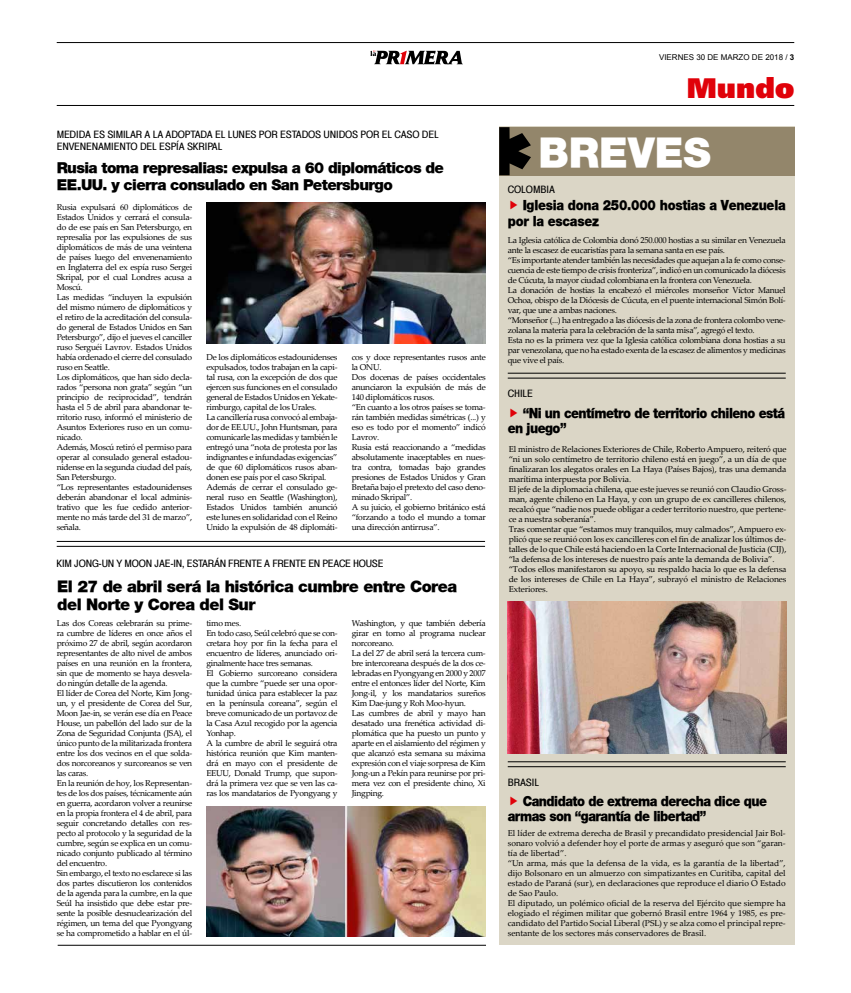
<style>
.page{position:relative;width:851px;height:993px;background:#fff}
.page>*{position:absolute;margin:0;border:0;box-sizing:border-box;transform-origin:0 0}
.t1{font:900 41px "Helvetica Neue";color:#fff}
.t2{font:900 28px "Frutiger";color:#e00109}
.t3{font:900 16px/18px "Helvetica Neue";letter-spacing:-.03em;color:#000}
.t4{font:900 15px/17px "Helvetica Neue";letter-spacing:-.04em;color:#000}
.t5{font:900 14px/15px "Helvetica Neue";letter-spacing:-.04em;color:#000;scale:.9 1}
.t6{font:900 14px/16px "Helvetica Neue";letter-spacing:-.02em;color:#000;scale:.9 1}
.t7{font:10px/12px "Helv Condensed";letter-spacing:-.01em;color:#000}
.t8{font:8.5px/10px "Palatino Linotype";letter-spacing:-.03em;color:#000}
.t9{font:8.5px/10px "Palatino Linotype";letter-spacing:-.01em;color:#000}
.t10{font:8.5px/10px "Palatino Linotype";color:#000}
.t11{font:8px "Arial";color:#000}
.s1{font-weight:700}
</style>
<div class="page">
<svg style="left:370px;top:51px;width:93px;height:13px"></svg>
<hr style="left:57px;top:42px;width:737px;height:1px;background:#000">
<hr style="left:57px;top:105px;width:737px;height:1px;background:#000">
<div style="left:499px;top:126px;width:295px;height:818px;background:#dbd6c6"></div>
<hr style="left:58px;top:944px;width:428px;height:1px;background:#000">
<hr style="left:507px;top:373px;width:278px;height:1px;background:#000">
<hr style="left:507px;top:378px;width:278px;height:1px;background:#000">
<hr style="left:507px;top:761px;width:278px;height:1px;background:#000">
<hr style="left:507px;top:766px;width:278px;height:1px;background:#000">
<hr style="left:57px;top:541px;width:428px;height:1px;background:#000">
<hr style="left:57px;top:546px;width:428px;height:1px;background:#000">
<div style="left:499px;top:127px;width:295px;height:48px;background:#93866b"></div>
<svg style="left:499px;top:127px;width:32px;height:48px"></svg>
<img style="left:507px;top:601px;width:279px;height:152px">
<img style="left:206px;top:806px;width:279px;height:129px">
<img style="left:206px;top:203px;width:279px;height:140px">
<p class="t7" style="left:57px;top:128px;width:383px">MEDIDA ES SIMILAR A LA ADOPTADA EL LUNES POR ESTADOS UNIDOS POR EL CASO DEL<br>ENVENENAMIENTO DEL ESPÍA SKRIPAL</p>
<h3 class="t4" style="left:57px;top:159px;width:389px">Rusia toma represalias: expulsa a 60 diplomáticos de<br>EE.UU. y cierra consulado en San Petersburgo</h3>
<p class="t8" style="left:57px;top:201px;width:137px">Rusia expulsará 60 diplomáticos de Estados Unidos y cerrará el consula&shy;do de ese país en San Petersburgo, en represalia por las expulsiones de sus diplomáticos de más de una veintena de países luego del envenenamiento en Inglaterra del ex espía ruso Sergei Skripal, por el cual Londres acusa a Moscú.<br>Las medidas “incluyen la expulsión del mismo número de diplomáticos y el retiro de la acreditación del consula&shy;do general de Estados Unidos en San Petersburgo”, dijo el jueves el canciller ruso Serguéi Lavrov. Estados Unidos había ordenado el cierre del consulado ruso en Seattle.<br>Los diplomáticos, que han sido decla&shy;rados “persona non grata” según “un principio de reciprocidad”, tendrán hasta el 5 de abril para abandonar te&shy;rritorio ruso, informó el ministerio de Asuntos Exteriores ruso en un comu&shy;nicado.<br>Además, Moscú retiró el permiso para operar al consulado general estadou&shy;nidense en la segunda ciudad del país, San Petersburgo.<br>“Los representantes estadounidenses deberán abandonar el local adminis&shy;trativo que les fue cedido anterior&shy;mente no más tarde del 31 de marzo”, señala.</p>
<p class="t8" style="left:206px;top:351px;width:133px">De los diplomáticos estadounidenses expulsados, todos trabajan en la capi&shy;tal rusa, con la excepción de dos que ejercen sus funciones en el consulado general de Estados Unidos en Yekate&shy;rimburgo, capital de los Urales.<br>La cancillería rusa convocó al embaja&shy;dor de EE.UU., John Huntsman, para comunicarle las medidas y también le entregó una “nota de protesta por las indignantes e infundadas exigencias” de que 60 diplomáticos rusos aban&shy;donen ese país por el caso Skripal.<br>Además de cerrar el consulado ge&shy;neral ruso en Seattle (Washington), Estados Unidos también anunció este lunes en solidaridad con el Reino Unido la expulsión de 48 diplomáti-</p>
<p class="t8" style="left:351px;top:351px;width:135px">cos y doce representantes rusos ante la ONU.<br>Dos docenas de países occidentales anunciaron la expulsión de más de<br>140 diplomáticos rusos.<br>“En cuanto a los otros países se toma&shy;rán también medidas simétricas (...) y eso es todo por el momento” indicó<br>Lavrov.<br>Rusia está reaccionando a “medidas absolutamente inaceptables en nues&shy;tra contra, tomadas bajo grandes presiones de Estados Unidos y Gran<br>Bretaña bajo el pretexto del caso deno&shy;minado Skripal”.<br>A su juicio, el gobierno británico está “forzando a todo el mundo a tomar una dirección antirrusa”.</p>
<p class="t7" style="left:56px;top:557px;width:328px">KIM JONG-UN Y MOON JAE-IN, ESTARÁN FRENTE A FRENTE EN PEACE HOUSE</p>
<h3 class="t3" style="left:57px;top:577px;width:401px">El 27 de abril será la histórica cumbre entre Corea del Norte y Corea del Sur</h3>
<p class="t8" style="left:57px;top:617px;width:137px">Las dos Coreas celebrarán su prime&shy;ra cumbre de líderes en once años el próximo 27 de abril, según acordaron representantes de alto nivel de ambos países en una reunión en la frontera, sin que de momento se haya desvela&shy;do ningún detalle de la agenda.<br>El líder de Corea del Norte, Kim Jong&shy;un, y el presidente de Corea del Sur, Moon Jae-in, se verán ese día en Peace House, un pabellón del lado sur de la Zona de Seguridad Conjunta (JSA), el único punto de la militarizada frontera entre los dos vecinos en el que solda&shy;dos norcoreanos y surcoreanos se ven las caras.<br>En la reunión de hoy, los Representan&shy;tes de los dos países, técnicamente aún en guerra, acordaron volver a reunirse en la propia frontera el 4 de abril, para seguir concretando detalles con res&shy;pecto al protocolo y la seguridad de la cumbre, según se explica en un comu&shy;nicado conjunto publicado al término del encuentro.<br>Sin embargo, el texto no esclarece si las dos partes discutieron los contenidos de la agenda para la cumbre, en la que Seúl ha insistido que debe estar pre&shy;sente la posible desnuclearización del régimen, un tema del que Pyongyang se ha comprometido a hablar en el úl-</p>
<p class="t8" style="left:206px;top:617px;width:133px">timo mes.<br>En todo caso, Seúl celebró que se con&shy;cretara hoy por fin la fecha para el encuentro de líderes, anunciado ori&shy;ginalmente hace tres semanas.<br>El Gobierno surcoreano considera que la cumbre “puede ser una opor&shy;tunidad única para establecer la paz en la península coreana”, según el breve comunicado de un portavoz de la Casa Azul recogido por la agencia<br>Yonhap.<br>A la cumbre de abril le seguirá otra histórica reunión que Kim manten&shy;drá en mayo con el presidente de<br>EEUU, Donald Trump, que supon&shy;drá la primera vez que se ven las ca&shy;ras los mandatarios de Pyongyang y</p>
<p class="t8" style="left:351px;top:617px;width:135px">Washington, y que también debería girar en torno al programa nuclear norcoreano.<br>La del 27 de abril será la tercera cum&shy;bre intercoreana después de la dos ce&shy;lebradas en Pyongyang en 2000 y 2007 entre el entonces líder del Norte, Kim<br>Jong-il, y los mandatarios sureños<br>Kim Dae-jung y Roh Moo-hyun.<br>Las cumbres de abril y mayo han desatado una frenética actividad di&shy;plomática que ha puesto un punto y aparte en el aislamiento del régimen y que alcanzó esta semana su máxima expresión con el viaje sorpresa de Kim<br>Jong-un a Pekín para reunirse por pri&shy;mera vez con el presidente chino, Xi<br>Jingping.</p>
<p class="t11" style="left:659px;top:52px;width:137px">VIERNES 30 DE MARZO DE 2018 / <span class="s1">3</span></p>
<h2 class="t2" style="left:686px;top:71px;width:109px">Mundo</h2>
<h1 class="t1" style="left:538px;top:128px;width:174px">BREVES</h1>
<p class="t7" style="left:507px;top:183px;width:14px">COLOMBIA</p>
<h3 class="t6" style="left:507px;top:197px;width:310px;text-indent:15px">Iglesia dona 250.000 hostias a Venezuela por la escasez</h3>
<p class="t8" style="left:507px;top:235px;width:279px">La Iglesia católica de Colombia donó 250.000 hostias a su similar en Venezuela ante la escasez de eucaristías para la semana santa en ese país.<br>“Es importante atender también las necesidades que aquejan a la fe como conse&shy;cuencia de este tiempo de crisis fronteriza”, indicó en un comunicado la diócesis de Cúcuta, la mayor ciudad colombiana en la frontera con Venezuela.<br>La donación de hostias la encabezó el miércoles monseñor Víctor Manuel Ochoa, obispo de la Diócesis de Cúcuta, en el puente internacional Simón Bolí&shy;var, que une a ambas naciones.<br>“Monseñor (...) ha entregado a las diócesis de la zona de frontera colombo vene&shy;zolana la materia para la celebración de la santa misa”, agregó el texto.<br>Esta no es la primera vez que la Iglesia católica colombiana dona hostias a su par venezolana, que no ha estado exenta de la escasez de alimentos y medicinas que vive el país.</p>
<p class="t7" style="left:507px;top:387px;width:18px">CHILE</p>
<h3 class="t5" style="left:507px;top:405px;width:310px;text-indent:15px">“Ni un centímetro de territorio chileno está en juego”</h3>
<p class="t9" style="left:508px;top:444px;width:279px">El ministro de Relaciones Exteriores de Chile, Roberto Ampuero, reiteró que “ni un solo centímetro de territorio chileno está en juego”, a un día de que finalizaran los alegatos orales en La Haya (Países Bajos), tras una demanda marítima interpuesta por Bolivia.<br>El jefe de la diplomacia chilena, que este jueves se reunió con Claudio Gross&shy;man, agente chileno en La Haya, y con un grupo de ex cancilleres chilenos, recalcó que “nadie nos puede obligar a ceder territorio nuestro, que pertene&shy;ce a nuestra soberanía”.<br>Tras comentar que “estamos muy tranquilos, muy calmados”, Ampuero ex&shy;plicó que se reunió con los ex cancilleres con el fin de analizar los últimos de&shy;talles de lo que Chile está haciendo en la Corte Internacional de Justicia (CIJ), “la defensa de los intereses de nuestro país ante la demanda de Bolivia”. “Todos ellos manifestaron su apoyo, su respaldo hacia lo que es la defensa de los intereses de Chile en La Haya”, subrayó el ministro de Relaciones Exteriores.</p>
<p class="t7" style="left:507px;top:775px;width:7px">BRASIL</p>
<h3 class="t5" style="left:507px;top:792px;width:289px;text-indent:15px">Candidato de extrema derecha dice que armas son “garantía de libertad”</h3>
<p class="t10" style="left:507px;top:827px;width:279px">El líder de extrema derecha de Brasil y precandidato presidencial Jair Bol&shy;sonaro volvió a defender hoy el porte de armas y aseguró que son “garan&shy;tía de libertad”.<br>“Un arma, más que la defensa de la vida, es la garantía de la libertad”, dijo Bolsonaro en un almuerzo con simpatizantes en Curitiba, capital del estado de Paraná (sur), en declaraciones que reproduce el diario O Estado de Sao Paulo.<br>El diputado, un polémico oficial de la reserva del Ejército que siempre ha elogiado el régimen militar que gobernó Brasil entre 1964 y 1985, es pre&shy;candidato del Partido Social Liberal (PSL) y se alza como el principal repre&shy;sentante de los sectores más conservadores de Brasil.</p>
</div>
